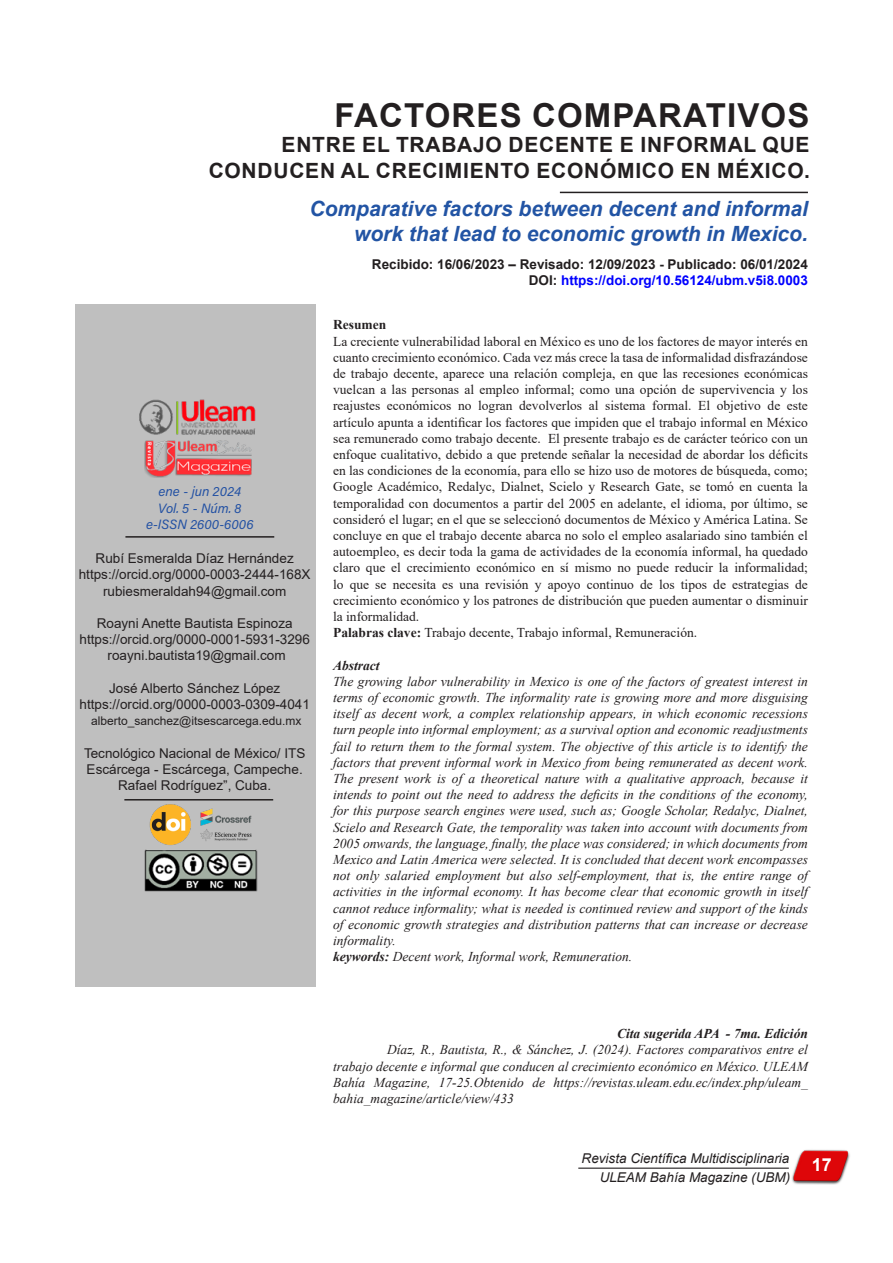
<style>
.page{position:relative;width:893px;height:1263px;background:#fff}
.page>*{position:absolute;margin:0;border:0;box-sizing:border-box;transform-origin:0 0}
.t1{font:700 33px "Arial";letter-spacing:.035em;color:#231f20}
.t2{font:italic 700 21px "Arial";color:#2254a4}
.t3{font:700 21px/25.2px "Arial";letter-spacing:.035em;color:#231f20;text-align:right}
.t4{font:700 18px "Arial";color:#fff}
.t5{font:italic 13.5px/16.2px "Times New Roman";color:#231f20;text-align:justify}
.t6{font:13.5px/16.2px "Times New Roman";color:#231f20;text-align:justify}
.t7{font:13.5px/16.2px "Arial";color:#231f20;text-align:center}
.t8{font:700 13.5px "Arial";color:#231f20}
.t9{font:italic 13.5px "Arial";color:#231f20}
.t10{font:700 13.5px "Arial";color:#00f}
.t11{font:13.5px "Acumin Variable Concept";color:#2351a3}
.t12{font:italic 700 13.5px "Times New Roman";color:#231f20}
.t13{font:700 13.5px "Times New Roman";color:#231f20}
.t14{font:12px "Arial";color:#231f20}
.s1{color:#231f20}
.s2{font-weight:700}
</style>
<div class="page">
<div style="left:76px;top:304px;width:240px;height:682px;background:#bfbfbf"></div>
<img style="left:138px;top:399px;width:118px;height:36px">
<img style="left:145px;top:440px;width:107px;height:37px">
<img style="left:145px;top:850px;width:112px;height:41px">
<img style="left:149px;top:804px;width:103px;height:41px">
<hr style="left:125px;top:536px;width:149px;height:2px;background:#231f20">
<hr style="left:124px;top:799px;width:149px;height:1px;background:#231f20">
<hr style="left:578px;top:1167px;width:211px;height:2px;background:#231f20">
<img style="left:791px;top:1149px;width:59px;height:35px">
<hr style="left:560px;top:192px;width:248px;height:1px;background:#231f20">
<p class="t1" style="left:335px;top:92px;width:476px">FACTORES COMPARATIVOS</p>
<p class="t3" style="left:209px;top:133px;width:603px">ENTRE EL TRABAJO DECENTE E INFORMAL QUE<br>CONDUCEN AL CRECIMIENTO ECONÓMICO EN MÉXICO.</p>
<p class="t2" style="left:310px;top:195px;width:500px">Comparative factors between decent and informal</p>
<p class="t2" style="left:354px;top:220px;width:455px">work that lead to economic growth in Mexico.</p>
<p class="t11" style="left:159px;top:482px;width:84px">ene - jun 2024</p>
<p class="t11" style="left:158px;top:499px;width:85px">Vol. 5 - Núm. 8</p>
<p class="t11" style="left:146px;top:515px;width:109px">e-ISSN 2600-6006</p>
<p class="t7" style="left:96px;top:550px;width:200px">Rubí Esmeralda Díaz Hernández</p>
<p class="t7" style="left:79px;top:566px;width:233px">https://orcid.org/0000-0003-2444-168X</p>
<p class="t7" style="left:103px;top:583px;width:185px">rubiesmeraldah94@gmail.com</p>
<p class="t7" style="left:97px;top:615px;width:197px">Roayni Anette Bautista Espinoza</p>
<p class="t7" style="left:79px;top:631px;width:232px">https://orcid.org/0000-0001-5931-3296</p>
<p class="t7" style="left:108px;top:647px;width:180px">roayni.bautista19@gmail.com</p>
<p class="t7" style="left:109px;top:680px;width:173px">José Alberto Sánchez López</p>
<p class="t7" style="left:79px;top:696px;width:232px">https://orcid.org/0000-0003-0309-4041</p>
<p class="t14" style="left:91px;top:713px;width:212px">alberto_sanchez@itsescarcega.edu.mx</p>
<p class="t7" style="left:84px;top:745px;width:223px">Tecnológico Nacional de México/ ITS<br>Escárcega - Escárcega, Campeche.<br>Rafael Rodríguez”, Cuba.</p>
<p class="t8" style="left:372px;top:255px;width:437px">Recibido: 16/06/2023 – Revisado: 12/09/2023 - Publicado: 06/01/2024</p>
<p class="t10" style="left:529px;top:271px;width:281px"><span class="s1">DOI:</span> https://doi.org/10.56124/ubm.v5i8.0003</p>
<p class="t13" style="left:333px;top:315px;width:55px">Resumen</p>
<p class="t6" style="left:333px;top:333px;width:476px">La creciente vulnerabilidad laboral en México es uno de los factores de mayor interés en cuanto crecimiento económico. Cada vez más crece la tasa de informalidad disfrazándose de trabajo decente, aparece una relación compleja, en que las recesiones económicas vuelcan a las personas al empleo informal; como una opción de supervivencia y los reajustes económicos no logran devolverlos al sistema formal. El objetivo de este artículo apunta a identificar los factores que impiden que el trabajo informal en México sea remunerado como trabajo decente. El presente trabajo es de carácter teórico con un enfoque cualitativo, debido a que pretende señalar la necesidad de abordar los déficits en las condiciones de la economía, para ello se hizo uso de motores de búsqueda, como; Google Académico, Redalyc, Dialnet, Scielo y Research Gate, se tomó en cuenta la temporalidad con documentos a partir del 2005 en adelante, el idioma, por último, se consideró el lugar; en el que se seleccionó documentos de México y América Latina. Se concluye en que el trabajo decente abarca no solo el empleo asalariado sino también el autoempleo, es decir toda la gama de actividades de la economía informal, ha quedado claro que el crecimiento económico en sí mismo no puede reducir la informalidad; lo que se necesita es una revisión y apoyo continuo de los tipos de estrategias de crecimiento económico y los patrones de distribución que pueden aumentar o disminuir la informalidad.</p>
<p class="t6" style="left:333px;top:624px;width:366px"><span class="s2">Palabras clave:</span> Trabajo decente, Trabajo informal, Remuneración.</p>
<p class="t12" style="left:333px;top:656px;width:48px">Abstract</p>
<p class="t5" style="left:333px;top:673px;width:476px">The growing labor vulnerability in Mexico is one of the factors of greatest interest in terms of economic growth. The informality rate is growing more and more disguising itself as decent work, a complex relationship appears, in which economic recessions turn people into informal employment; as a survival option and economic readjustments fail to return them to the formal system. The objective of this article is to identify the factors that prevent informal work in Mexico from being remunerated as decent work.<br>The present work is of a theoretical nature with a qualitative approach, because it intends to point out the need to address the deficits in the conditions of the economy, for this purpose search engines were used, such as; Google Scholar, Redalyc, Dialnet, Scielo and Research Gate, the temporality was taken into account with documents from 2005 onwards, the language, finally, the place was considered; in which documents from Mexico and Latin America were selected. It is concluded that decent work encompasses not only salaried employment but also self-employment, that is, the entire range of activities in the informal economy. It has become clear that economic growth in itself cannot reduce informality; what is needed is continued review and support of the kinds of economic growth strategies and distribution patterns that can increase or decrease informality.</p>
<p class="t5" style="left:333px;top:948px;width:301px"><span class="s2">keywords:</span> Decent work, Informal work, Remuneration.</p>
<p class="t12" style="left:617px;top:1024px;width:192px">Cita sugerida APA - 7ma. Edición</p>
<p class="t5" style="left:333px;top:1041px;width:476px;text-indent:54px">Díaz, R., Bautista, R., &amp; Sánchez, J. (2024). Factores comparativos entre el trabajo decente e informal que conducen al crecimiento económico en México. ULEAM Bahía Magazine, 17-25.Obtenido de https://revistas.uleam.edu.ec/index.php/uleam_ bahia_magazine/article/view/433</p>
<p class="t9" style="left:582px;top:1149px;width:209px">Revista Científica Multidisciplinaria</p>
<p class="t9" style="left:600px;top:1168px;width:192px">ULEAM Bahía Magazine (UBM)</p>
<p class="t4" style="left:812px;top:1152px;width:22px">17</p>
</div>
